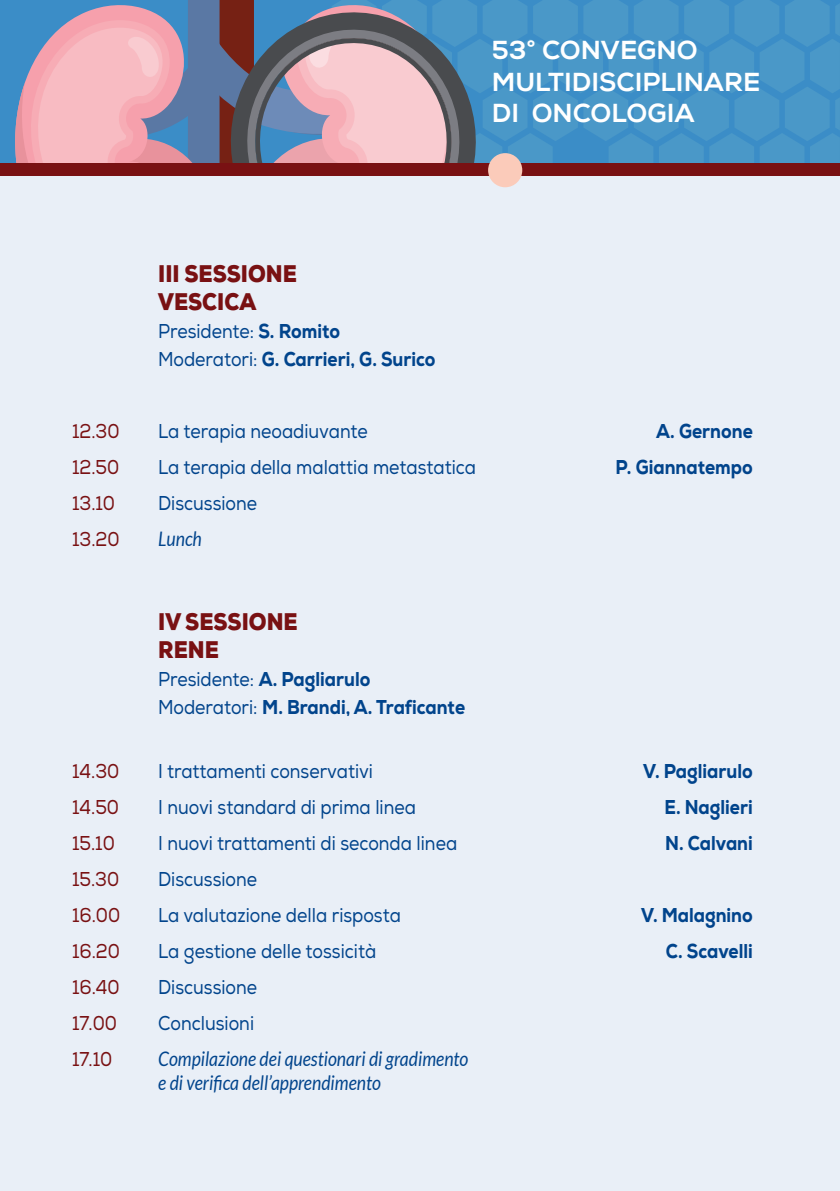
<style>
.page{position:relative;width:840px;height:1191px;background:#fff}
.page>*{position:absolute;margin:0;border:0;box-sizing:border-box;transform-origin:0 0}
.t1{font:800 26px/31.2px "Nexa";color:#fff}
.t2{font:900 24px/28px "Nexa";color:#791113;scale:.88 1}
.t3{font:20px "Nexa";color:#01448c;scale:.88 1}
.t4{font:800 20px/28px "Nexa";color:#01448c;scale:.88 1}
.t5{font:italic 20px/24px "Lato";color:#01448c;scale:.88 1}
.t6{font:20px "Nexa";color:#791113;scale:.88 1}
.s1{font-weight:400}
</style>
<div class="page">
<div style="left:0;top:170px;width:839px;height:1021px;background:#e9eff7"></div>
<svg style="left:0;top:0;width:839px;height:163px;background:#7994b5"></svg>
<div style="left:0;top:163px;width:839px;height:13px;background:#791113"></div>
<div style="left:488px;top:153px;width:34px;height:34px;background:#fbcbba;border-radius:50%"></div>
<p class="t2" style="left:158px;top:260px;width:47px;text-indent:26px">SESSIONE<br>VESCICA</p>
<p class="t4" style="left:158px;top:317px;width:316px"><span class="s1">Presidente:</span> S. Romito<br><span class="s1">Moderatori:</span> G. Carrieri, G. Surico</p>
<h1 class="t1" style="left:491px;top:35px;width:270px">53° CONVEGNO<br>MULTIDISCIPLINARE<br>DI ONCOLOGIA</h1>
<p class="t6" style="left:72px;top:419px;width:55px">12.30</p>
<p class="t3" style="left:158px;top:419px;width:239px">La terapia neoadiuvante</p>
<p class="t4" style="left:656px;top:417px;width:111px">A. Gernone</p>
<p class="t6" style="left:72px;top:455px;width:55px">12.50</p>
<p class="t3" style="left:158px;top:455px;width:362px">La terapia della malattia metastatica</p>
<p class="t4" style="left:615px;top:453px;width:157px">P. Giannatempo</p>
<p class="t6" style="left:72px;top:491px;width:50px">13.10</p>
<p class="t3" style="left:158px;top:491px;width:114px">Discussione</p>
<p class="t6" style="left:72px;top:527px;width:55px">13.20</p>
<p class="t5" style="left:158px;top:527px;width:51px">Lunch</p>
<p class="t2" style="left:72px;top:608px;width:54px">I</p>
<p class="t2" style="left:165px;top:608px;width:40px">V SESSIONE</p>
<p class="t2" style="left:72px;top:636px;width:35px">RENE</p>
<p class="t4" style="left:158px;top:665px;width:350px"><span class="s1">Presidente:</span> A. Pagliarulo<br><span class="s1">Moderatori:</span> M. Brandi, A. Traficante</p>
<p class="t6" style="left:72px;top:759px;width:55px">14.30</p>
<p class="t3" style="left:158px;top:759px;width:245px">I trattamenti conservativi</p>
<p class="t4" style="left:642px;top:757px;width:126px">V. Pagliarulo</p>
<p class="t6" style="left:72px;top:795px;width:55px">14.50</p>
<p class="t3" style="left:158px;top:795px;width:294px">I nuovi standard di prima linea</p>
<p class="t4" style="left:664px;top:793px;width:102px">E. Naglieri</p>
<p class="t6" style="left:72px;top:831px;width:50px">15.10</p>
<p class="t3" style="left:158px;top:831px;width:341px">I nuovi trattamenti di seconda linea</p>
<p class="t4" style="left:664px;top:829px;width:101px">N. Calvani</p>
<p class="t6" style="left:72px;top:867px;width:55px">15.30</p>
<p class="t3" style="left:158px;top:867px;width:114px">Discussione</p>
<p class="t6" style="left:72px;top:903px;width:56px">16.00</p>
<p class="t3" style="left:158px;top:903px;width:277px">La valutazione della risposta</p>
<p class="t4" style="left:640px;top:901px;width:128px">V. Malagnino</p>
<p class="t6" style="left:72px;top:939px;width:56px">16.20</p>
<p class="t3" style="left:158px;top:939px;width:249px">La gestione delle tossicità</p>
<p class="t4" style="left:665px;top:937px;width:100px">C. Scavelli</p>
<p class="t6" style="left:72px;top:975px;width:56px">16.40</p>
<p class="t3" style="left:158px;top:975px;width:114px">Discussione</p>
<p class="t6" style="left:72px;top:1011px;width:53px">17.00</p>
<p class="t3" style="left:158px;top:1011px;width:110px">Conclusioni</p>
<p class="t6" style="left:72px;top:1047px;width:47px">17.10</p>
<p class="t5" style="left:158px;top:1047px;width:354px">Compilazione dei questionari di gradimento e di verifica dell’apprendimento</p>
</div>
